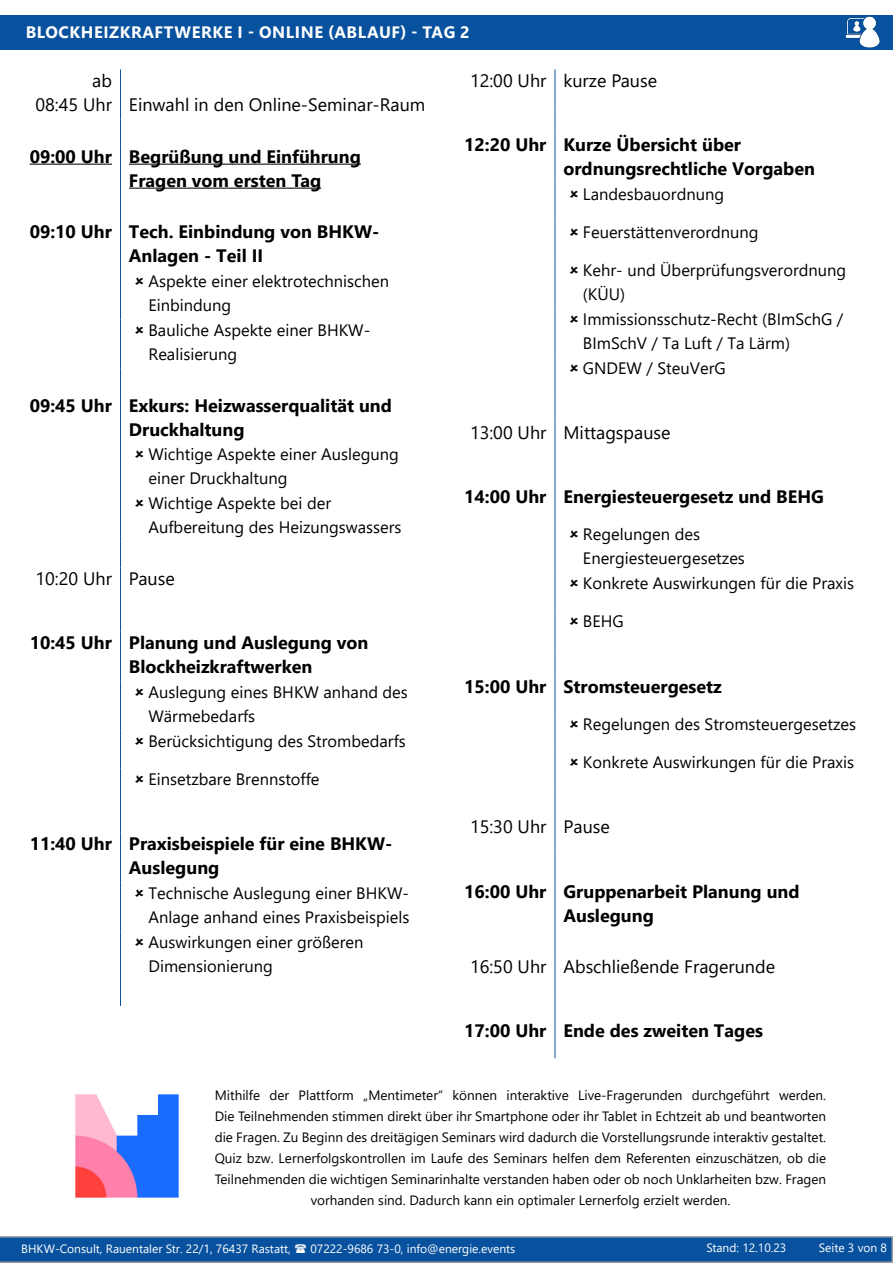
<style>
.page{position:relative;width:893px;height:1263px;background:#fff}
.page>*{position:absolute;margin:0;border:0;box-sizing:border-box;transform-origin:0 0}
.t1{font:700 18px/24px "Segoe UI";color:#000}
.t2{font:18px/24px "Segoe UI";color:#000}
.t3{font:16.5px/24.3px "Segoe UI";color:#000}
.t4{font:700 16.5px "Segoe UI";letter-spacing:.035em;color:#fff}
.t5{font:13.5px/21px "Segoe UI";color:#000;text-align:center}
.t6{font:12px "Segoe UI";color:#fff}
</style>
<div class="page">
<hr style="left:120px;top:69px;width:1px;height:50px;background:#08519e">
<svg style="left:120px;top:119px;width:1px;height:26px"></svg>
<hr style="left:120px;top:145px;width:1px;height:50px;background:#08519e">
<svg style="left:120px;top:195px;width:1px;height:26px"></svg>
<hr style="left:120px;top:221px;width:1px;height:50px;background:#08519e">
<hr style="left:120px;top:271px;width:1px;height:49px;background:#08519e">
<hr style="left:120px;top:320px;width:1px;height:48px;background:#08519e">
<svg style="left:120px;top:368px;width:1px;height:26px"></svg>
<hr style="left:120px;top:394px;width:1px;height:50px;background:#08519e">
<hr style="left:120px;top:444px;width:1px;height:49px;background:#08519e">
<hr style="left:120px;top:493px;width:1px;height:49px;background:#08519e">
<svg style="left:120px;top:542px;width:1px;height:25px"></svg>
<hr style="left:120px;top:567px;width:1px;height:39px;background:#08519e">
<svg style="left:120px;top:606px;width:1px;height:26px"></svg>
<hr style="left:120px;top:632px;width:1px;height:49px;background:#08519e">
<hr style="left:120px;top:681px;width:1px;height:49px;background:#08519e">
<hr style="left:120px;top:730px;width:1px;height:38px;background:#08519e">
<hr style="left:120px;top:768px;width:1px;height:39px;background:#08519e">
<svg style="left:120px;top:807px;width:1px;height:26px"></svg>
<hr style="left:120px;top:833px;width:1px;height:49px;background:#08519e">
<hr style="left:120px;top:882px;width:1px;height:49px;background:#08519e">
<hr style="left:120px;top:931px;width:1px;height:49px;background:#08519e">
<svg style="left:120px;top:980px;width:1px;height:26px"></svg>
<hr style="left:30px;top:164px;width:82px;height:1px;background:#000">
<hr style="left:129px;top:164px;width:232px;height:1px;background:#000">
<hr style="left:129px;top:188px;width:192px;height:1px;background:#000">
<hr style="left:555px;top:69px;width:1px;height:39px;background:#08519e">
<svg style="left:555px;top:108px;width:1px;height:26px"></svg>
<hr style="left:555px;top:134px;width:1px;height:49px;background:#08519e">
<hr style="left:555px;top:183px;width:1px;height:39px;background:#08519e">
<hr style="left:555px;top:222px;width:1px;height:38px;background:#08519e">
<hr style="left:555px;top:260px;width:1px;height:49px;background:#08519e">
<hr style="left:555px;top:309px;width:1px;height:49px;background:#08519e">
<hr style="left:555px;top:358px;width:1px;height:38px;background:#08519e">
<svg style="left:555px;top:396px;width:1px;height:26px"></svg>
<hr style="left:555px;top:422px;width:1px;height:38px;background:#08519e">
<svg style="left:555px;top:460px;width:1px;height:26px"></svg>
<hr style="left:555px;top:486px;width:1px;height:38px;background:#08519e">
<hr style="left:555px;top:524px;width:1px;height:49px;background:#08519e">
<hr style="left:555px;top:573px;width:1px;height:38px;background:#08519e">
<hr style="left:555px;top:611px;width:1px;height:38px;background:#08519e">
<svg style="left:555px;top:649px;width:1px;height:26px"></svg>
<hr style="left:555px;top:675px;width:1px;height:39px;background:#08519e">
<hr style="left:555px;top:714px;width:1px;height:38px;background:#08519e">
<hr style="left:555px;top:752px;width:1px;height:38px;background:#08519e">
<svg style="left:555px;top:790px;width:1px;height:26px"></svg>
<hr style="left:555px;top:816px;width:1px;height:38px;background:#08519e">
<svg style="left:555px;top:854px;width:1px;height:26px"></svg>
<hr style="left:555px;top:880px;width:1px;height:50px;background:#08519e">
<svg style="left:555px;top:930px;width:1px;height:26px"></svg>
<hr style="left:555px;top:956px;width:1px;height:38px;background:#08519e">
<svg style="left:555px;top:994px;width:1px;height:26px"></svg>
<hr style="left:555px;top:1020px;width:1px;height:38px;background:#08519e">
<div style="left:0;top:15px;width:893px;height:34px;background:#08519e"></div>
<img style="left:842px;top:16px;width:43px;height:34px">
<img style="left:75px;top:1094px;width:104px;height:104px">
<svg style="left:0;top:1236px;width:893px;height:27px;background:#19599e"></svg>
<p class="t4" style="left:26px;top:17px;width:445px">BLOCKHEIZKRAFTWERKE I - ONLINE (ABLAUF) - TAG 2</p>
<p class="t2" style="left:36px;top:67px;width:391px;text-indent:57px">ab<br>08:45 Uhr Einwahl in den Online-Seminar-Raum</p>
<p class="t1" style="left:129px;top:143px;width:233px;text-indent:-99px">09:00 Uhr Begrüßung und Einführung<br>Fragen vom ersten Tag</p>
<p class="t1" style="left:129px;top:218px;width:252px;text-indent:-99px">09:10 Uhr Tech. Einbindung von BHKW-<br>Anlagen - Teil II</p>
<p class="t3" style="left:148px;top:268px;width:242px">Aspekte einer elektrotechnischen<br>Einbindung<br>Bauliche Aspekte einer BHKW-<br>Realisierung</p>
<p class="t1" style="left:129px;top:392px;width:264px;text-indent:-99px">09:45 Uhr Exkurs: Heizwasserqualität und<br>Druckhaltung</p>
<p class="t3" style="left:148px;top:441px;width:255px">Wichtige Aspekte einer Auslegung einer Druckhaltung<br>Wichtige Aspekte bei der<br>Aufbereitung des Heizungswassers</p>
<p class="t2" style="left:36px;top:565px;width:141px">10:20 Uhr Pause</p>
<p class="t1" style="left:129px;top:629px;width:241px;text-indent:-99px">10:45 Uhr Planung und Auslegung von<br>Blockheizkraftwerken</p>
<p class="t3" style="left:148px;top:678px;width:261px">Auslegung eines BHKW anhand des<br>Wärmebedarfs<br>Berücksichtigung des Strombedarfs</p>
<p class="t3" style="left:148px;top:765px;width:173px">Einsetzbare Brennstoffe</p>
<p class="t1" style="left:129px;top:830px;width:265px;text-indent:-99px">11:40 Uhr Praxisbeispiele für eine BHKW-<br>Auslegung</p>
<p class="t3" style="left:148px;top:879px;width:262px">Technische Auslegung einer BHKW-<br>Anlage anhand eines Praxisbeispiels<br>Auswirkungen einer größeren<br>Dimensionierung</p>
<p class="t2" style="left:470px;top:67px;width:189px">12:00 Uhr kurze Pause</p>
<p class="t1" style="left:563px;top:131px;width:253px;text-indent:-99px">12:20 Uhr Kurze Übersicht über ordnungsrechtliche Vorgaben</p>
<p class="t3" style="left:583px;top:180px;width:143px">Landesbauordnung</p>
<p class="t3" style="left:583px;top:219px;width:177px">Feuerstättenverordnung</p>
<p class="t3" style="left:583px;top:257px;width:265px">Kehr- und Überprüfungsverordnung (KÜU)<br>Immissionsschutz-Recht (BImSchG /<br>BImSchV / Ta Luft / Ta Lärm)<br>GNDEW / SteuVerG</p>
<p class="t2" style="left:470px;top:419px;width:202px">13:00 Uhr Mittagspause</p>
<p class="t1" style="left:464px;top:483px;width:361px">14:00 Uhr Energiesteuergesetz und BEHG</p>
<p class="t3" style="left:583px;top:521px;width:273px">Regelungen des<br>Energiesteuergesetzes<br>Konkrete Auswirkungen für die Praxis</p>
<p class="t3" style="left:583px;top:608px;width:42px">BEHG</p>
<p class="t1" style="left:464px;top:673px;width:259px">15:00 Uhr Stromsteuergesetz</p>
<p class="t3" style="left:583px;top:710px;width:275px">Regelungen des Stromsteuergesetzes</p>
<p class="t3" style="left:583px;top:749px;width:273px">Konkrete Auswirkungen für die Praxis</p>
<p class="t2" style="left:470px;top:813px;width:141px">15:30 Uhr Pause</p>
<p class="t1" style="left:563px;top:878px;width:238px;text-indent:-99px">16:00 Uhr Gruppenarbeit Planung und<br>Auslegung</p>
<p class="t2" style="left:470px;top:953px;width:307px">16:50 Uhr Abschließende Fragerunde</p>
<p class="t1" style="left:464px;top:1017px;width:300px">17:00 Uhr Ende des zweiten Tages</p>
<p class="t5" style="left:215px;top:1083px;width:613px">Mithilfe der Plattform „Mentimeter“ können interaktive Live-Fragerunden durchgeführt werden.<br>Die Teilnehmenden stimmen direkt über ihr Smartphone oder ihr Tablet in Echtzeit ab und beantworten die Fragen. Zu Beginn des dreitägigen Seminars wird dadurch die Vorstellungsrunde interaktiv gestaltet.<br>Quiz bzw. Lernerfolgskontrollen im Laufe des Seminars helfen dem Referenten einzuschätzen, ob die Teilnehmenden die wichtigen Seminarinhalte verstanden haben oder ob noch Unklarheiten bzw. Fragen vorhanden sind. Dadurch kann ein optimaler Lernerfolg erzielt werden.</p>
<p class="t6" style="left:21px;top:1237px;width:271px">BHKW-Consult, Rauentaler Str. 22/1, 76437 Rastatt,</p>
<p class="t6" style="left:310px;top:1237px;width:206px">07222-9686 73-0, info@energie.events</p>
<p class="t6" style="left:706px;top:1237px;width:81px">Stand: 12.10.23</p>
<p class="t6" style="left:819px;top:1237px;width:70px">Seite 3 von 8</p>
</div>
